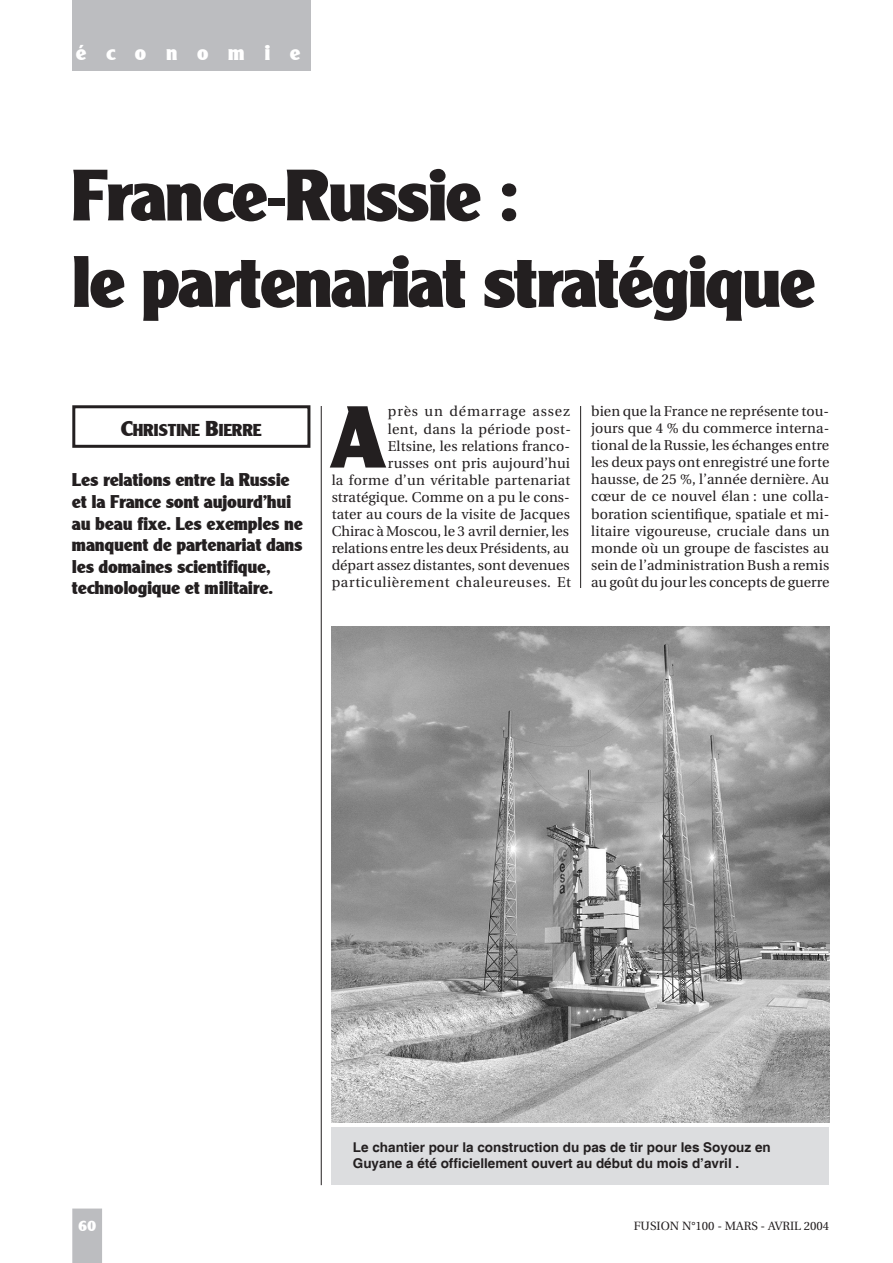
<style>
.page{position:relative;width:893px;height:1263px;background:#fff}
.page>*{position:absolute;margin:0;border:0;box-sizing:border-box;transform-origin:0 0}
.t1{font:87px "Clear Black DB Normal";color:#231f20}
.t2{font:72px/86.4px "Clear Black DB Normal";letter-spacing:-.02em;color:#231f20}
.t3{font:21px "Clear Black DB Normal";letter-spacing:.945em;color:#fff}
.t4{font:18px/21.6px "Clear Black DB Normal";color:#231f20}
.t5{font:16.8px "Clear Black DB Normal";color:#231f20}
.t6{font:15px "Clear Black DB Normal";color:#fff}
.t7{font:14.25px/17.1px "Utopia";letter-spacing:.005em;color:#231f20;text-align:justify}
.t8{font:700 13.5px/16.2px "Helvetica";color:#231f20}
.t9{font:12px "Utopia";color:#231f20}
.s1{font-size:21px}
</style>
<div class="page">
<div style="left:72px;top:0;width:238px;height:71px;background:#bcbdc0"></div>
<hr style="left:321px;top:98px;width:1px;height:1087px;background:#231f20">
<hr style="left:580px;top:98px;width:1px;height:1087px;background:#231f20">
<div style="left:72px;top:1208px;width:30px;height:55px;background:#bcbdc0"></div>
<div style="left:570px;top:588px;width:64px;height:611px;background:#fff"></div>
<img style="left:332px;top:627px;width:497px;height:495px">
<div style="left:72px;top:405px;width:238px;height:43px;border:3px solid #231f20"></div>
<div style="left:332px;top:1128px;width:497px;height:57px;background:#dcdddf"></div>
<h3 class="t3" style="left:76px;top:40px;width:226px">économie</h3>
<h2 class="t2" style="left:72px;top:152px;width:745px">France-Russie :<br>le partenariat stratégique</h2>
<p class="t5" style="left:121px;top:421px;width:142px"><span class="s1">C</span>HRISTINE <span class="s1">B</span>IERRE</p>
<p class="t4" style="left:72px;top:469px;width:232px">Les relations entre la Russie et la France sont aujourd’hui au beau fixe. Les exemples ne manquent de partenariat dans les domaines scientifique, technologique et militaire.</p>
<h1 class="t1" style="left:332px;top:387px;width:57px">A</h1>
<p class="t7" style="left:332px;top:403px;width:241px;text-align:right">près un démarrage assez<br>lent, dans la période post-<br>Eltsine, les relations franco-<br>russes ont pris aujourd’hui<br>la forme d’un véritable partenariat stratégique. Comme on a pu le cons&shy;tater au cours de la visite de Jacques Chirac à Moscou, le 3 avril dernier, les relations entre les deux Présidents, au départ assez distantes, sont devenues particulièrement chaleureuses. Et</p>
<p class="t7" style="left:591px;top:403px;width:240px">bien que la France ne représente tou&shy;jours que 4 % du commerce interna&shy;tional de la Russie, les échanges entre les deux pays ont enregistré une forte hausse, de 25 %, l’année dernière. Au cœur de ce nouvel élan : une colla&shy;boration scientifique, spatiale et mi&shy;litaire vigoureuse, cruciale dans un monde où un groupe de fascistes au sein de l’administration Bush a remis au goût du jour les concepts de guerre</p>
<p class="t8" style="left:353px;top:1139px;width:419px">Le chantier pour la construction du pas de tir pour les Soyouz en<br>Guyane a été officiellement ouvert au début du mois d’avril .</p>
<p class="t6" style="left:78px;top:1217px;width:19px">60</p>
<p class="t9" style="left:634px;top:1219px;width:197px">FUSION N°100 - MARS - AVRIL 2004</p>
</div>
